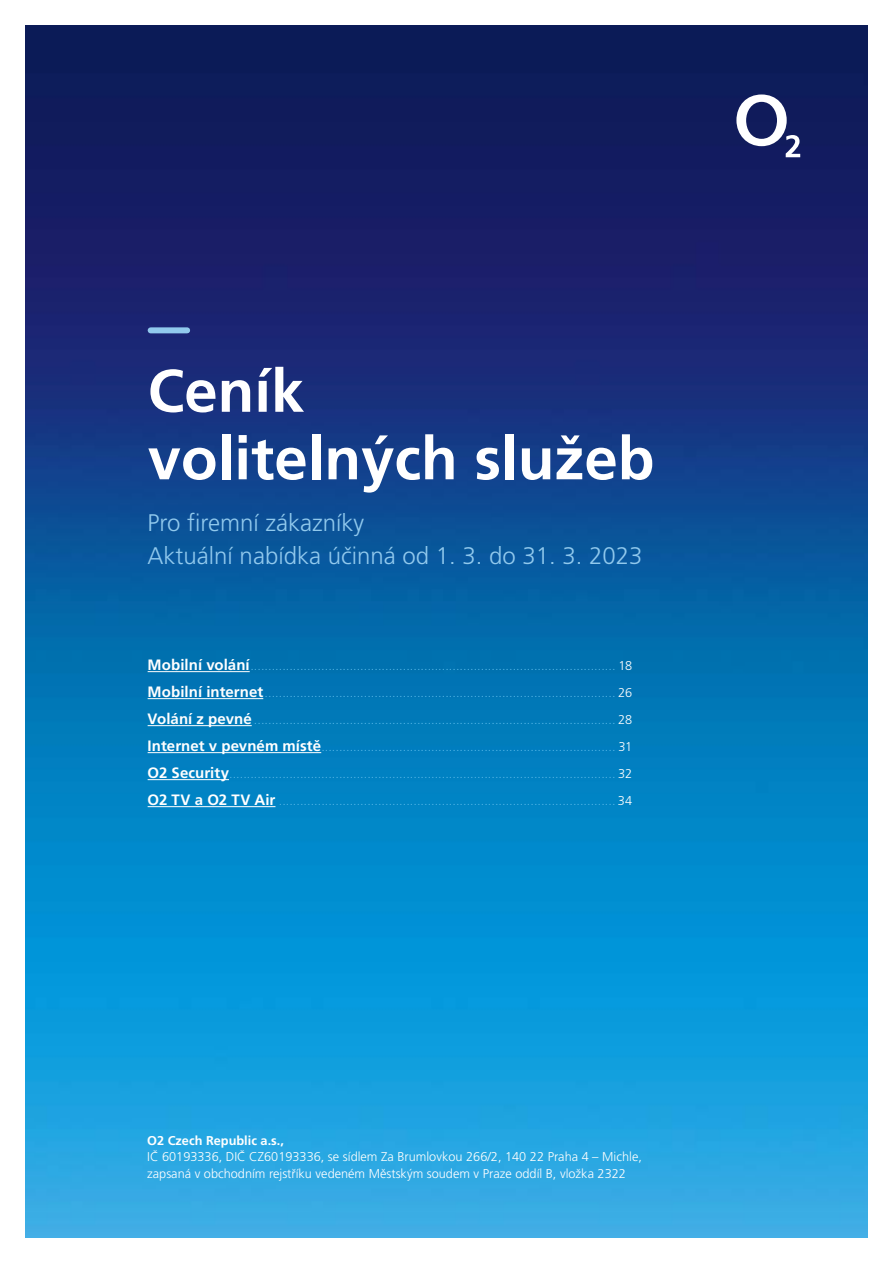
<style>
.page{position:relative;width:893px;height:1263px;background:#fff}
.page>*{position:absolute;margin:0;border:0;box-sizing:border-box;transform-origin:0 0}
.t1{font:700 60px/67.5px "Frutiger CE";color:#fff}
.t2{font:300 24px/33px "Frutiger CE";color:#91c9ed}
.t3{font:300 12.75px/27px "Frutiger CE";letter-spacing:-.015em;color:#54b6e7;text-align:justify}
.t4{font:300 12.75px/16.5px "Frutiger CE";color:#fff}
.t5{font:700 12.75px "Frutiger CE";color:#fff}
.s1{font-weight:700;font-size:15px;color:#fff}
.s2{color:#fff}
</style>
<div class="page">
<img style="left:26px;top:26px;width:841px;height:1211px">
<hr style="left:148px;top:671px;width:102px;height:1px;background:#fff">
<hr style="left:148px;top:698px;width:115px;height:1px;background:#fff">
<hr style="left:148px;top:725px;width:104px;height:1px;background:#fff">
<hr style="left:148px;top:752px;width:173px;height:1px;background:#fff">
<hr style="left:148px;top:779px;width:81px;height:1px;background:#fff">
<hr style="left:148px;top:806px;width:127px;height:1px;background:#fff">
<div style="left:151px;top:327px;width:36px;height:6px;background:#91c9ed"></div>
<svg style="left:736px;top:94px;width:64px;height:63px"></svg>
<h1 class="t1" style="left:148px;top:357px;width:508px">Ceník<br>volitelných služeb</h1>
<h2 class="t2" style="left:148px;top:506px;width:496px">Pro firemní zákazníky<br>Aktuální nabídka účinná od 1. 3. do 31. 3. 2023</h2>
<p class="t3" style="left:148px;top:652px;width:486px"><span class="s1">Mobilní volání</span>....................................................................................................... <span class="s2">18<br></span><span class="s1">Mobilní internet</span>................................................................................................... <span class="s2">26<br></span><span class="s1">Volání z pevné</span> ...................................................................................................... <span class="s2">28<br></span><span class="s1">Internet v pevném místě</span>................................................................................... <span class="s2">31<br></span><span class="s1">O2 Security</span>............................................................................................................. <span class="s2">32<br></span><span class="s1">O2 TV a O2 TV Air</span> ............................................................................................... <span class="s2">34</span></p>
<p class="t5" style="left:147px;top:1133px;width:138px">O2 Czech Republic a.s.,</p>
<p class="t4" style="left:147px;top:1149px;width:496px">IČ 60193336, DIČ CZ60193336, se sídlem Za Brumlovkou 266/2, 140 22 Praha 4 – Michle, zapsaná v obchodním rejstříku vedeném Městským soudem v Praze oddíl B, vložka 2322</p>
</div>
